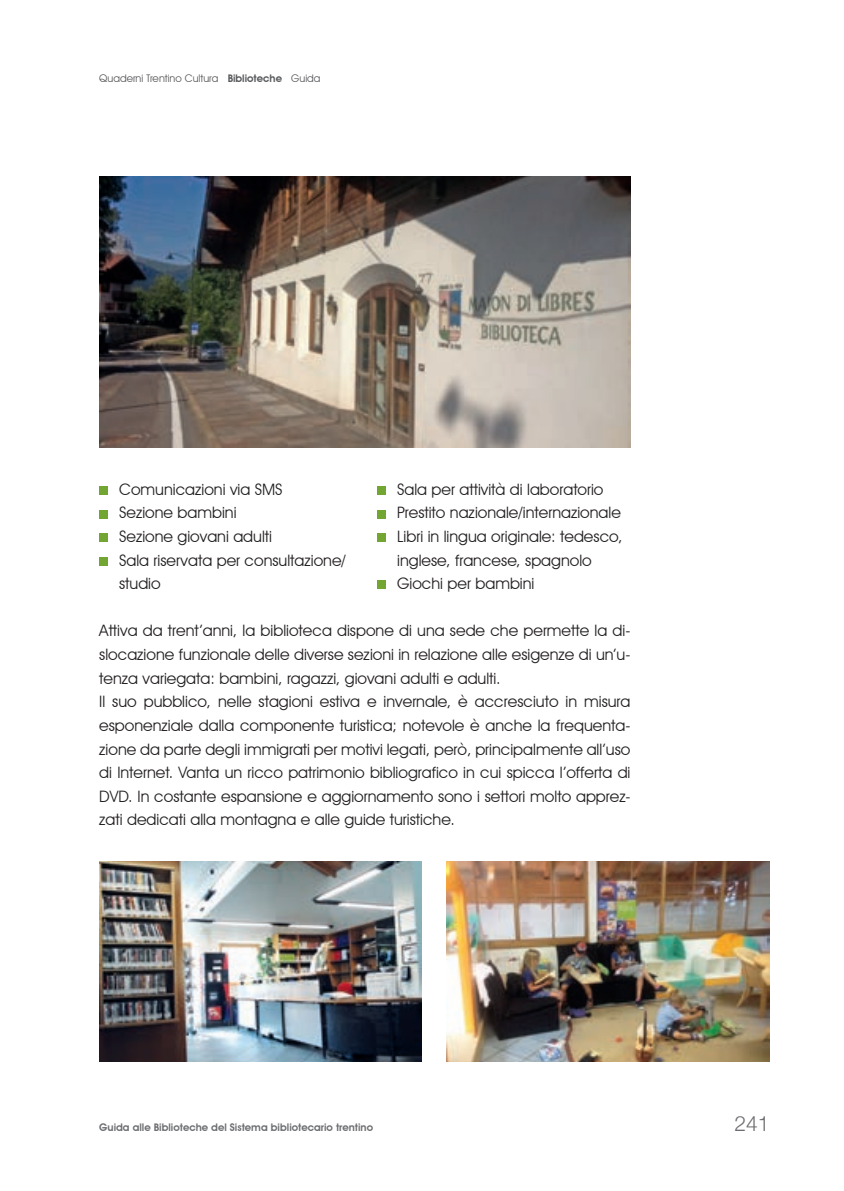
<style>
.page{position:relative;width:844px;height:1191px;background:#fff}
.page>*{position:absolute;margin:0;border:0;box-sizing:border-box;transform-origin:0 0}
.t1{font:300 21px "Helvetica Neue";color:#6c6d70}
.t2{font:15.75px/23.6px "Avant Garde IT Cby BT";color:#231f20}
.t3{font:600 10.5px "Avant Garde IT Cby BT";color:#6c6d70}
.t4{font:10.5px "Avant Garde IT Cby BT";color:#57585a}
.s1{font-weight:600}
</style>
<div class="page">
<img style="left:99px;top:176px;width:531px;height:271px">
<div style="left:99px;top:486px;width:9px;height:8px;background:#73a532"></div>
<div style="left:99px;top:510px;width:9px;height:8px;background:#73a532"></div>
<div style="left:99px;top:533px;width:9px;height:9px;background:#73a532"></div>
<div style="left:99px;top:557px;width:9px;height:8px;background:#73a532"></div>
<div style="left:377px;top:486px;width:8px;height:8px;background:#73a532"></div>
<div style="left:377px;top:510px;width:8px;height:8px;background:#73a532"></div>
<div style="left:377px;top:533px;width:8px;height:9px;background:#73a532"></div>
<div style="left:377px;top:581px;width:8px;height:8px;background:#73a532"></div>
<img style="left:446px;top:861px;width:323px;height:200px">
<img style="left:99px;top:861px;width:323px;height:200px">
<p class="t4" style="left:99px;top:72px;width:223px">Quaderni Trentino Cultura <span class="s1">Biblioteche</span> Guida</p>
<p class="t2" style="left:119px;top:477px;width:228px">Comunicazioni via SMS<br>Sezione bambini<br>Sezione giovani adulti<br>Sala riservata per consultazione/ studio</p>
<p class="t2" style="left:397px;top:477px;width:227px">Sala per attività di laboratorio<br>Prestito nazionale/internazionale<br>Libri in lingua originale: tedesco, inglese, francese, spagnolo<br>Giochi per bambini</p>
<p class="t2" style="left:99px;top:619px;width:532px">Attiva da trent’anni, la biblioteca dispone di una sede che permette la di&shy;slocazione funzionale delle diverse sezioni in relazione alle esigenze di un’u&shy;tenza variegata: bambini, ragazzi, giovani adulti e adulti.<br>Il suo pubblico, nelle stagioni estiva e invernale, è accresciuto in misura esponenziale dalla componente turistica; notevole è anche la frequenta&shy;zione da parte degli immigrati per motivi legati, però, principalmente all’uso di Internet. Vanta un ricco patrimonio bibliografico in cui spicca l’offerta di DVD. In costante espansione e aggiornamento sono i settori molto apprez&shy;zati dedicati alla montagna e alle guide turistiche.</p>
<p class="t3" style="left:99px;top:1121px;width:275px">Guida alle Biblioteche del Sistema bibliotecario trentino</p>
<h1 class="t1" style="left:734px;top:1107px;width:37px">241</h1>
</div>
